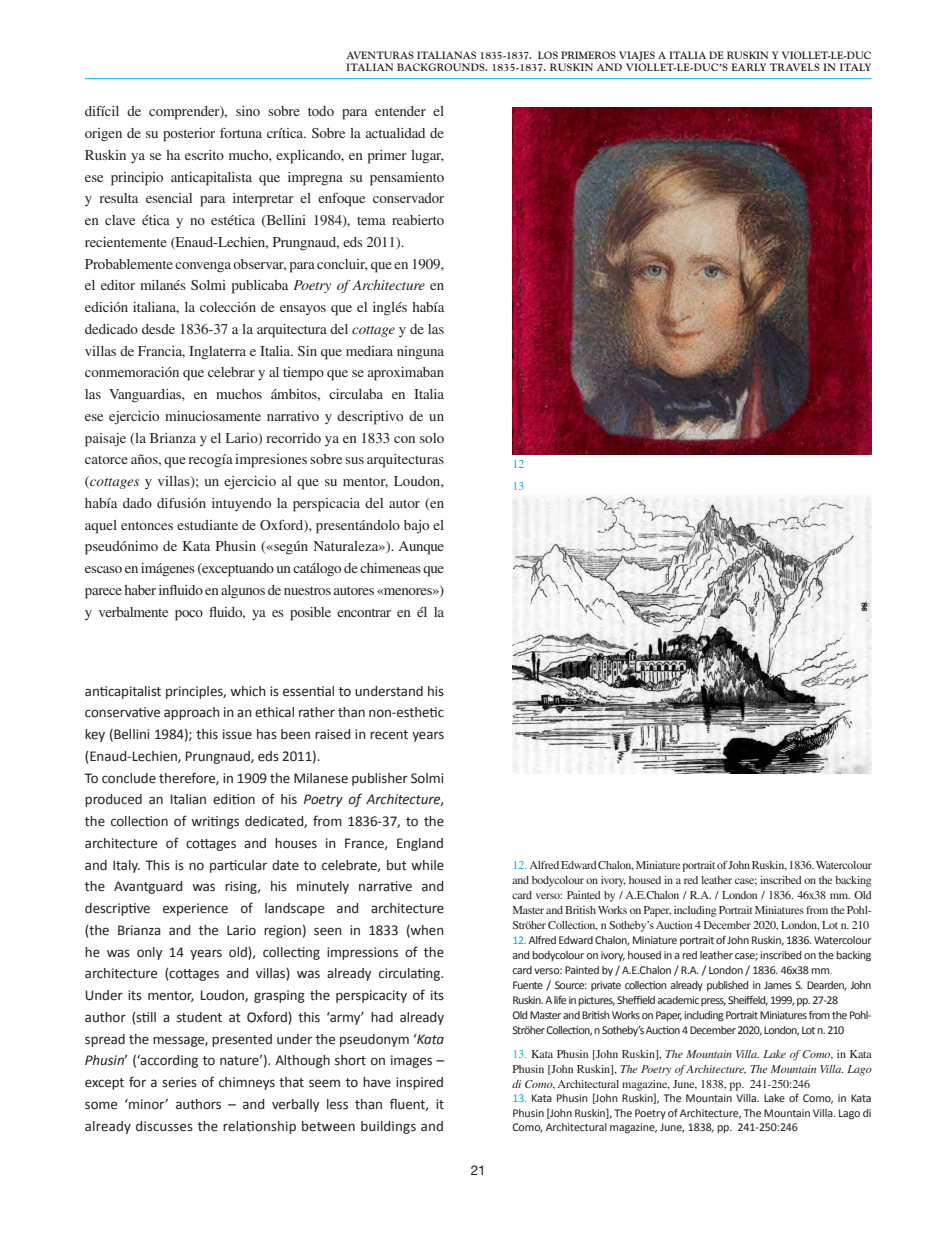
<style>
.page{position:relative;width:936px;height:1233px;background:#fff}
.page>*{position:absolute;margin:0;border:0;box-sizing:border-box;transform-origin:0 0}
.t1{font:15px/21.8px "Times LT Std";letter-spacing:-.01em;color:#231f20}
.t2{font:15px/21.8px "Calibri";letter-spacing:-.005em;color:#231f20}
.t3{font:13.5px "Helvetica Neue LT Std";color:#231f20}
.t4{font:12px/15px "Calibri";letter-spacing:-.05em;color:#231f20}
.t5{font:12px/15px "Times LT Std";letter-spacing:-.02em;color:#231f20;text-align:justify}
.t6{font:12px/21.6px "Times LT Std";color:#00aeef}
.t7{font:700 10.5px/12.6px "Goudy Std";letter-spacing:-.005em;color:#231f20}
.s1{font-style:italic}
.s2{color:#00aeef}
</style>
<div class="page">
<hr style="left:85px;top:78px;width:786px;height:1px;background:#00aeef">
<img style="left:512px;top:107px;width:359px;height:348px">
<img style="left:512px;top:496px;width:360px;height:278px">
<p class="t7" style="left:346px;top:49px;width:526px">AVENTURAS ITALIANAS 1835-1837. LOS PRIMEROS VIAJES A ITALIA DE RUSKIN Y VIOLLET-LE-DUC<br>ITALIAN BACKGROUNDS. 1835-1837. RUSKIN AND VIOLLET-LE-DUC’S EARLY TRAVELS IN ITALY</p>
<p class="t1" style="left:85px;top:100px;width:361px">difícil de comprender), sino sobre todo para entender el origen de su posterior fortuna crítica. Sobre la actualidad de Ruskin ya se ha escrito mucho, explicando, en primer lugar, ese principio anticapitalista que impregna su pensamiento y resulta esencial para interpretar el enfoque conservador en clave ética y no estética (Bellini 1984), tema reabierto recientemente (Enaud-Lechien, Prungnaud, eds 2011).<br>Probablemente convenga observar, para concluir, que en 1909, el editor milanés Solmi publicaba <span class="s1">Poetry of Architecture</span> en edición italiana, la colección de ensayos que el inglés había dedicado desde 1836-37 a la arquitectura del <span class="s1">cottage</span> y de las villas de Francia, Inglaterra e Italia. Sin que mediara ninguna conmemoración que celebrar y al tiempo que se aproximaban las Vanguardias, en muchos ámbitos, circulaba en Italia ese ejercicio minuciosamente narrativo y descriptivo de un paisaje (la Brianza y el Lario) recorrido ya en 1833 con solo catorce años, que recogía impresiones sobre sus arquitecturas (<span class="s1">cottages</span> y villas); un ejercicio al que su mentor, Loudon, había dado difusión intuyendo la perspicacia del autor (en aquel entonces estudiante de Oxford), presentándolo bajo el pseudónimo de Kata Phusin («según Naturaleza»). Aunque escaso en imágenes (exceptuando un catálogo de chimeneas que parece haber influido en algunos de nuestros autores «menores») y verbalmente poco fluido, ya es posible encontrar en él la</p>
<p class="t6" style="left:512px;top:453px;width:13px">12<br>13</p>
<p class="t2" style="left:85px;top:680px;width:361px">anticapitalist principles, which is essential to understand his conservative approach in an ethical rather than non-esthetic key (Bellini 1984); this issue has been raised in recent years (Enaud-Lechien, Prungnaud, eds 2011).<br>To conclude therefore, in 1909 the Milanese publisher Solmi produced an Italian edition of his <span class="s1">Poetry of Architecture</span>, the collection of writings dedicated, from 1836-37, to the architecture of cottages and houses in France, England and Italy. This is no particular date to celebrate, but while the Avantguard was rising, his minutely narrative and descriptive experience of landscape and architecture (the Brianza and the Lario region) seen in 1833 (when he was only 14 years old), collecting impressions of the architecture (cottages and villas) was already circulating.<br>Under its mentor, Loudon, grasping the perspicacity of its author (still a student at Oxford) this ‘army’ had already spread the message, presented under the pseudonym ‘<span class="s1">Kata Phusin</span>’ (‘according to nature’). Although short on images – except for a series of chimneys that seem to have inspired some ‘minor’ authors – and verbally less than fluent, it already discusses the relationship between buildings and</p>
<p class="t3" style="left:471px;top:1162px;width:17px">21</p>
<p class="t5" style="left:512px;top:858px;width:361px"><span class="s2">12.</span> Alfred Edward Chalon, Miniature portrait of John Ruskin, 1836. Watercolour and bodycolour on ivory, housed in a red leather case; inscribed on the backing card verso: Painted by / A.E.Chalon / R.A. / London / 1836. 46x38 mm. Old Master and British Works on Paper, including Portrait Miniatures from the Pohl-Ströher Collection, n Sotheby’s Auction 4 December 2020, London, Lot n. 210</p>
<p class="t4" style="left:512px;top:933px;width:361px"><span class="s2">12.</span> Alfred Edward Chalon, Miniature portrait of John Ruskin, 1836. Watercolour and bodycolour on ivory, housed in a red leather case; inscribed on the backing card verso: Painted by / A.E.Chalon / R.A. / London / 1836. 46x38 mm<span class="s2">.<br></span>Fuente / Source: private collection already published in James S. Dearden, John Ruskin. A life in pictures, Sheffield academic press, Sheiffeld, 1999, pp. 27-28<br>Old Master and British Works on Paper, including Portrait Miniatures from the Pohl-Ströher Collection, n Sotheby’s Auction 4 December 2020, London, Lot n. 210</p>
<p class="t5" style="left:512px;top:1046px;width:361px"><span class="s2">13.</span> Kata Phusin [John Ruskin], <span class="s1">The Mountain Villa. Lake of Como</span>, in Kata Phusin [John Ruskin], <span class="s1">The Poetry of Architecture, The Mountain Villa. Lago di Como</span>, Architectural magazine, June, 1838, pp. 241-250:246</p>
<p class="t4" style="left:512px;top:1091px;width:361px;line-height:14.4px;text-align:justify"><span class="s2">13.</span> Kata Phusin [John Ruskin], The Mountain Villa. Lake of Como, in Kata Phusin [John Ruskin], The Poetry of Architecture, The Mountain Villa. Lago di Como, Architectural magazine, June, 1838, pp. 241-250:246</p>
</div>
